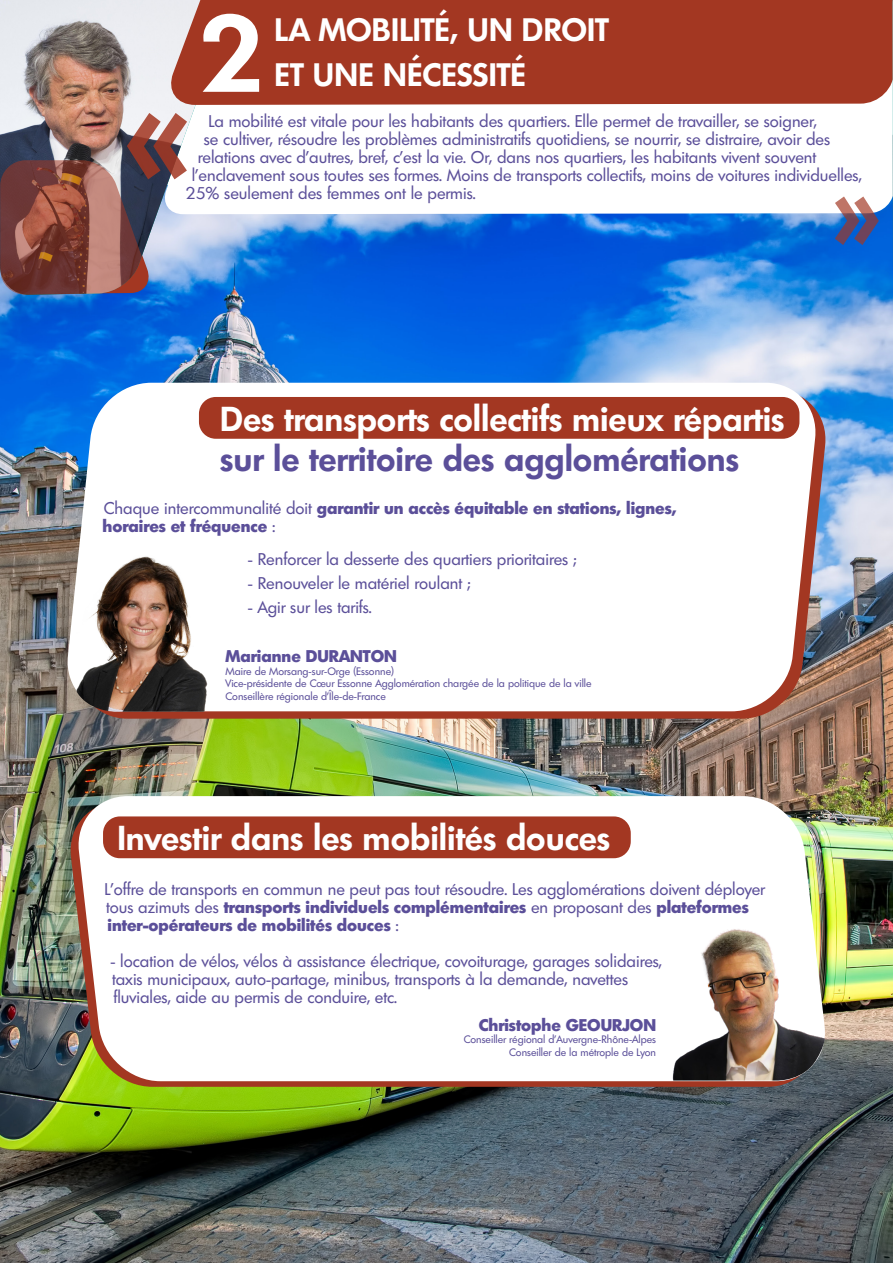
<style>
.page{position:relative;width:893px;height:1263px;background:#fff}
.page>*{position:absolute;margin:0;border:0;box-sizing:border-box;transform-origin:0 0}
.t1{font:600 105px "Limerick";color:#fff}
.t2{font:600 33.6px "Limerick";color:#fff}
.t3{font:600 33.6px "Limerick";color:#5b4f99}
.t4{font:600 31.5px "Limerick";letter-spacing:.01em;color:#fff}
.t5{font:16.5px/18px "Limerick";color:#5b4f99}
.t6{font:800 16.5px "Limerick";color:#5b4f99}
.t7{font:10.5px "Limerick";color:#5b4f99}
.s1{font-weight:400}
.s2{font-weight:800}
</style>
<div class="page">
<img style="left:0;top:214px;width:893px;height:1049px">
<img style="left:0;top:0;width:227px;height:295px">
<div style="left:167px;top:0;width:725px;height:105px;background:#a33722"></div>
<svg style="left:73px;top:390px;width:757px;height:329px;background:#936160"></svg>
<svg style="left:63px;top:383px;width:757px;height:328px"></svg>
<div style="left:199px;top:397px;width:600px;height:42px;background:#a33722;border-radius:17px"></div>
<img style="left:75px;top:555px;width:151px;height:157px">
<img style="left:65px;top:802px;width:757px;height:285px">
<svg style="left:73px;top:796px;width:757px;height:285px"></svg>
<div style="left:103px;top:816px;width:528px;height:42px;background:#a33722;border-radius:17px"></div>
<img style="left:667px;top:922px;width:160px;height:159px">
<img style="left:0;top:113px;width:187px;height:182px">
<svg style="left:835px;top:197px;width:44px;height:48px"></svg>
<svg style="left:892px;top:267px;width:1px;height:28px"></svg>
<img style="left:892px;top:0;width:1px;height:267px">
<p class="t4" style="left:274px;top:10px;width:336px">LA MOBILITÉ, UN DROIT</p>
<p class="t4" style="left:274px;top:55px;width:253px">ET UNE NÉCESSITÉ</p>
<p class="t1" style="left:199px;top:-14px;width:67px">2</p>
<p class="t5" style="left:208px;top:112px;width:610px">La mobilité est vitale pour les habitants des quartiers. Elle permet de travailler, se soigner,</p>
<p class="t5" style="left:204px;top:130px;width:628px">se cultiver, résoudre les problèmes administratifs quotidiens, se nourrir, se distraire, avoir des</p>
<p class="t5" style="left:198px;top:148px;width:620px">relations avec d’autres, bref, c’est la vie. Or, dans nos quartiers, les habitants vivent souvent</p>
<p class="t5" style="left:192px;top:166px;width:671px">l’enclavement sous toutes ses formes. Moins de transports collectifs, moins de voitures individuelles,</p>
<p class="t5" style="left:186px;top:184px;width:291px">25% seulement des femmes ont le permis.</p>
<p class="t2" style="left:220px;top:397px;width:566px">Des transports collectifs mieux répartis</p>
<p class="t3" style="left:220px;top:437px;width:520px">sur le territoire des agglomérations</p>
<p class="t6" style="left:104px;top:497px;width:574px"><span class="s1">Chaque intercommunalité doit</span> garantir un accès équitable en stations, lignes,</p>
<p class="t6" style="left:102px;top:515px;width:174px">horaires et fréquence <span class="s1">:</span></p>
<p class="t5" style="left:248px;top:550px;width:330px">- Renforcer la desserte des quartiers prioritaires ;</p>
<p class="t5" style="left:248px;top:574px;width:224px">- Renouveler le matériel roulant ;</p>
<p class="t5" style="left:248px;top:598px;width:125px">- Agir sur les tarifs.</p>
<p class="t6" style="left:226px;top:645px;width:173px">Marianne DURANTON</p>
<p class="t7" style="left:226px;top:664px;width:170px">Maire de Morsang-sur-Orge (Essonne)</p>
<p class="t7" style="left:226px;top:677px;width:367px">Vice-présidente de Cœur Essonne Agglomération chargée de la politique de la ville</p>
<p class="t7" style="left:226px;top:689px;width:162px">Conseillère régionale d’Île-de-France</p>
<p class="t2" style="left:117px;top:816px;width:494px">Investir dans les mobilités douces</p>
<p class="t5" style="left:105px;top:880px;width:662px">L’offre de transports en commun ne peut pas tout résoudre. Les agglomérations doivent déployer tous azimuts des <span class="s2">transports individuels complémentaires</span> en proposant des <span class="s2">plateformes</span></p>
<p class="t6" style="left:108px;top:914px;width:293px">inter-opérateurs de mobilités douces <span class="s1">:</span></p>
<p class="t5" style="left:111px;top:952px;width:553px">- location de vélos, vélos à assistance électrique, covoiturage, garages solidaires, taxis municipaux, auto-partage, minibus, transports à la demande, navettes fluviales, aide au permis de conduire, etc.</p>
<p class="t6" style="left:479px;top:1014px;width:179px">Christophe GEOURJON</p>
<p class="t7" style="left:464px;top:1033px;width:194px">Conseiller régional d’Auvergne-Rhône-Alpes</p>
<p class="t7" style="left:509px;top:1046px;width:148px">Conseiller de la métrople de Lyon</p>
</div>
